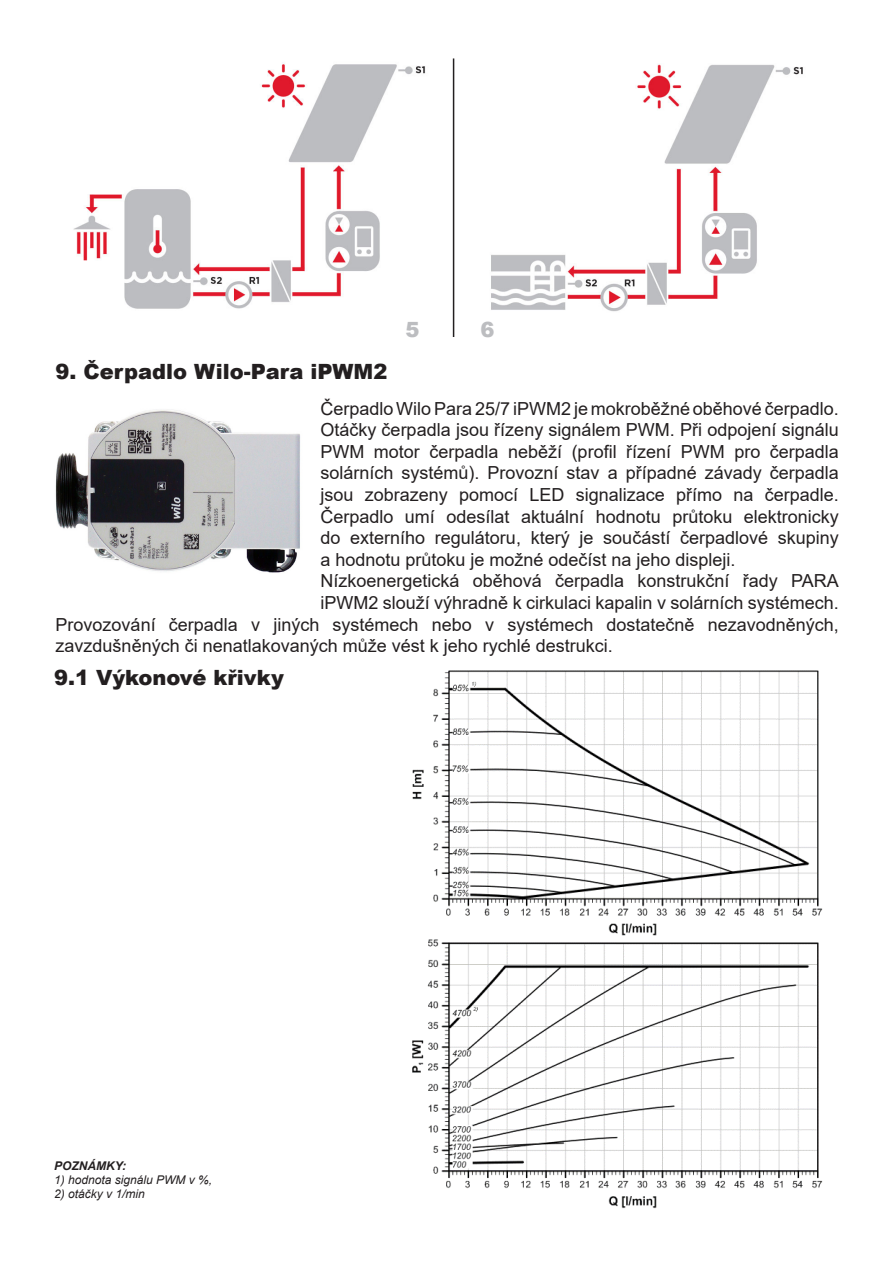
<style>
.page{position:relative;width:893px;height:1263px;background:#fff}
.page>*{position:absolute;margin:0;border:0;box-sizing:border-box;transform-origin:0 0}
.t1{font:900 21px "Arial";color:#231f20}
.t2{font:900 21px "Arial";color:#bcbdc0}
.t3{font:18px/21.6px "Arial";color:#231f20;text-align:justify}
.t4{font:italic 12px "Arial";color:#231f20}
.t5{font:italic 700 12px "Arial";color:#231f20}
</style>
<div class="page">
<img style="left:412px;top:670px;width:411px;height:539px">
<img style="left:55px;top:409px;width:245px;height:164px">
<hr style="left:453px;top:58px;width:1px;height:279px;background:#231f20">
<img style="left:73px;top:62px;width:352px;height:247px">
<img style="left:491px;top:64px;width:312px;height:248px">
<p class="t2" style="left:405px;top:314px;width:16px">5</p>
<p class="t2" style="left:480px;top:314px;width:16px">6</p>
<p class="t1" style="left:56px;top:356px;width:333px">9. Čerpadlo Wilo-Para iPWM2</p>
<p class="t3" style="left:320px;top:397px;width:520px">Čerpadlo Wilo Para 25/7 iPWM2 je mokroběžné oběhové čerpadlo.<br>Otáčky čerpadla jsou řízeny signálem PWM. Při odpojení signálu PWM motor čerpadla neběží (profil řízení PWM pro čerpadla solárních systémů). Provozní stav a případné závady čerpadla jsou zobrazeny pomocí LED signalizace přímo na čerpadle.<br>Čerpadlo umí odesílat aktuální hodnotu průtoku elektronicky do externího regulátoru, který je součástí čerpadlové skupiny a hodnotu průtoku je možné odečíst na jeho displeji.</p>
<p class="t3" style="left:320px;top:570px;width:520px">Nízkoenergetická oběhová čerpadla konstrukční řady PARA</p>
<p class="t3" style="left:320px;top:592px;width:520px">iPWM2 slouží výhradně k cirkulaci kapalin v solárních systémech.</p>
<p class="t3" style="left:56px;top:613px;width:785px">Provozování čerpadla v jiných systémech nebo v systémech dostatečně nezavodněných,</p>
<p class="t3" style="left:56px;top:635px;width:559px">zavzdušněných či nenatlakovaných může vést k jeho rychlé destrukci.</p>
<p class="t1" style="left:54px;top:662px;width:231px">9.1 Výkonové křivky</p>
<p class="t5" style="left:54px;top:1157px;width:73px">POZNÁMKY:</p>
<p class="t4" style="left:54px;top:1172px;width:160px">1) hodnota signálu PWM v %,</p>
<p class="t4" style="left:54px;top:1186px;width:92px">2) otáčky v 1/min</p>
</div>
